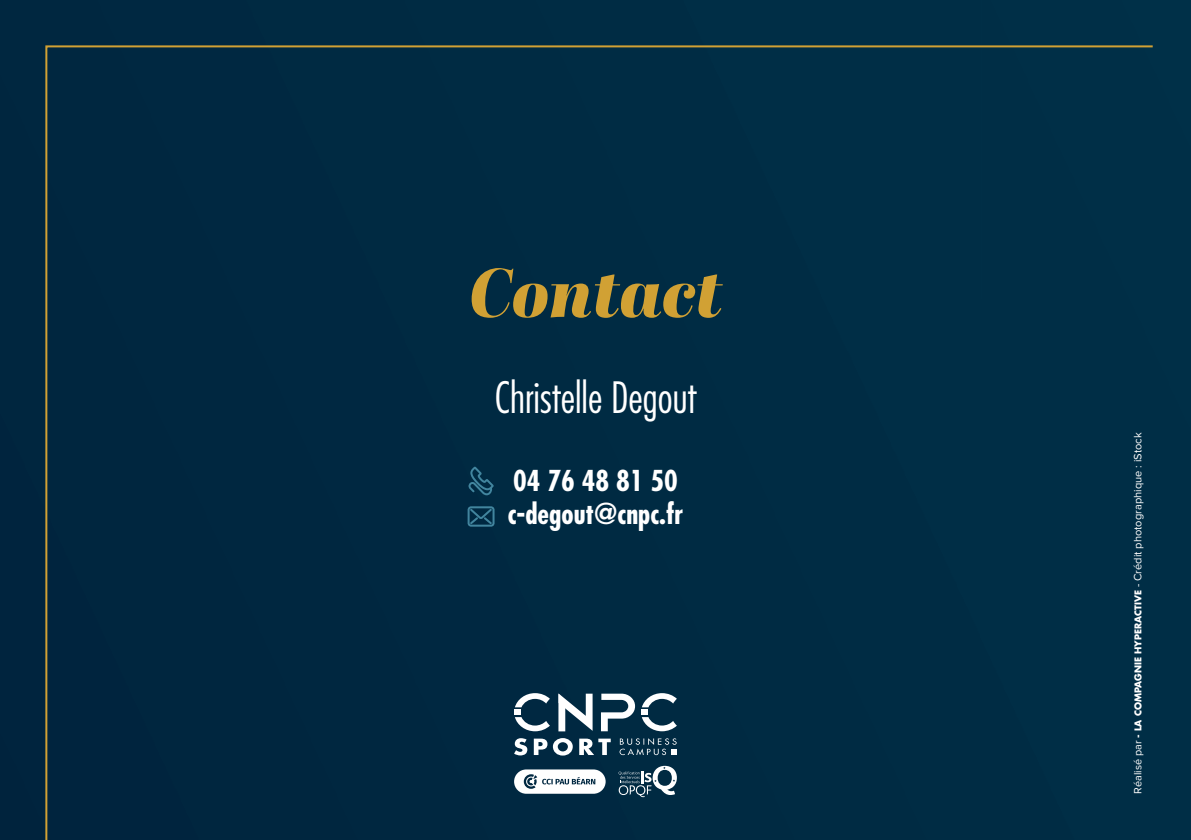
<style>
.page{position:relative;width:1191px;height:840px;background:#fff}
.page>*{position:absolute;margin:0;border:0;box-sizing:border-box;transform-origin:0 0}
.t1{font:italic 69px "Abril Fatface";color:#d1a134}
.t2{font:300 condensed 42px "Futura Std";color:#fff}
.t3{font:700 condensed 28px/33.6px "Futura Std";color:#fff}
.t4{font:11px "Proxima Nova";color:#fff}
.s1{font-family:"Futura Std";font-weight:700;font-size:9.2px}
</style>
<div class="page">
<div style="left:0;top:0;width:1191px;height:839px;background:#002b43"></div>
<div style="left:44px;top:44px;width:1110px;height:795px;background:#002a42"></div>
<h1 class="t1" style="left:469px;top:243px;width:255px">Contact</h1>
<h2 class="t2" style="left:495px;top:372px;width:203px">Christelle Degout</h2>
<h3 class="t3" style="left:508px;top:463px;width:177px">04 76 48 81 50 c-degout@cnpc.fr</h3>
<p class="t4" style="left:1132px;top:793px;width:362px;rotate:-90deg">Réalisé par <span class="s1">- LA COMPAGNIE HYPERACTIVE</span> - Crédit photographique : iStock</p>
</div>
